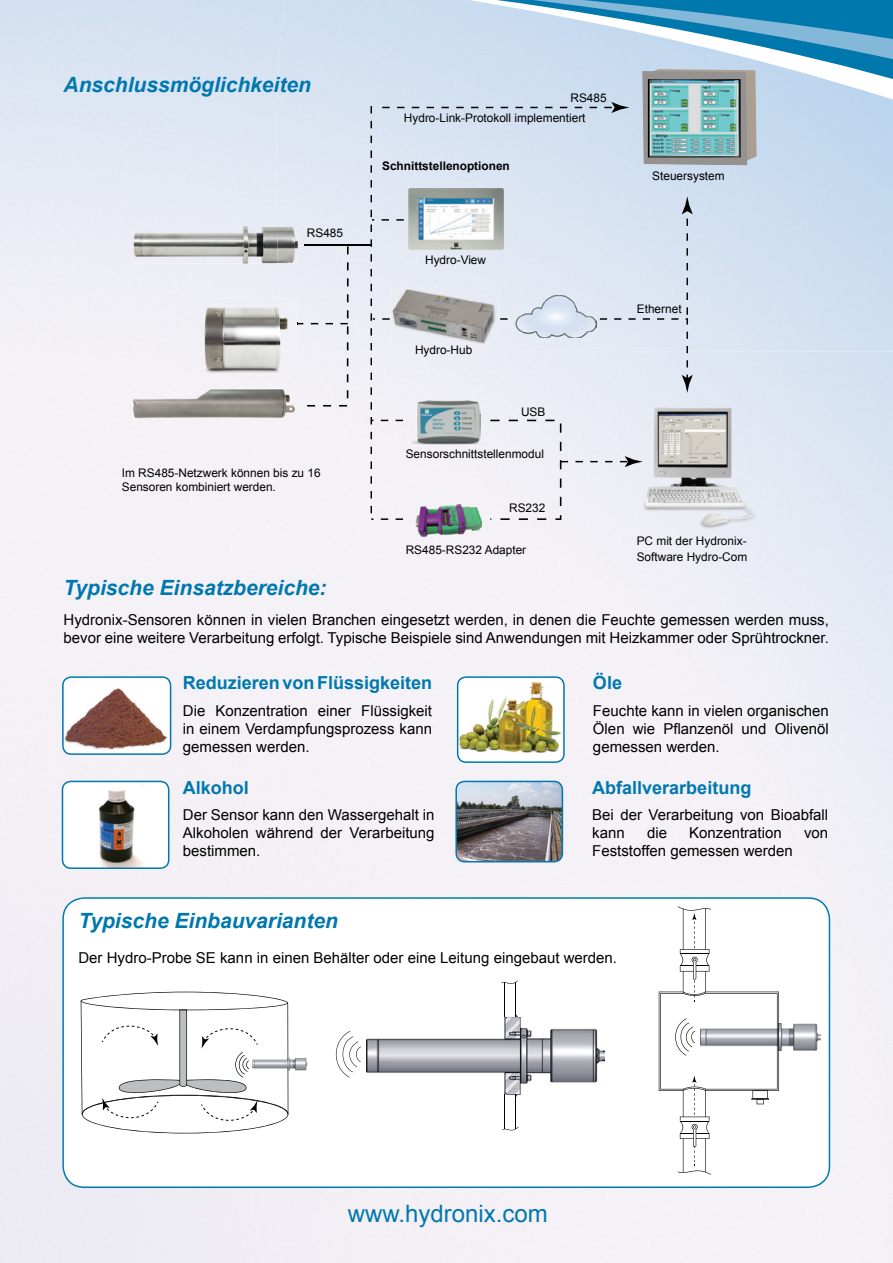
<style>
.page{position:relative;width:893px;height:1263px;background:#fff}
.page>*{position:absolute;margin:0;border:0;box-sizing:border-box;transform-origin:0 0}
.t1{font:24px "Arial";color:#0078ae}
.t2{font:italic 700 21px "Arial";color:#0078ae}
.t3{font:700 18px "Arial";color:#0078ae}
.t4{font:15px/18px "Arial";color:#000;text-align:justify}
.t5{font:11.85px/14.2px "Arial";color:#000}
.t6{font:700 11.85px "Arial";color:#000}
</style>
<div class="page">
<svg style="left:636px;top:0;width:257px;height:56px;fill:#0078ae"></svg>
<div style="left:158px;top:684px;width:52px;height:213px;background:#f4f0f5"></div>
<div style="left:789px;top:947px;width:104px;height:316px;background:#f4f2f7"></div>
<img style="left:276px;top:0;width:360px;height:351px">
<img style="left:635px;top:32px;width:104px;height:68px">
<img style="left:738px;top:56px;width:155px;height:295px">
<img style="left:303px;top:323px;width:37px;height:1px">
<svg style="left:62px;top:897px;width:768px;height:291px"></svg>
<img style="left:779px;top:1023px;width:42px;height:28px">
<svg style="left:659px;top:906px;width:120px;height:269px"></svg>
<img style="left:367px;top:1017px;width:237px;height:77px">
<hr style="left:515px;top:982px;width:1px;height:35px;background:#000">
<hr style="left:504px;top:982px;width:1px;height:35px;background:#000">
<hr style="left:515px;top:1094px;width:1px;height:35px;background:#000">
<hr style="left:504px;top:1094px;width:1px;height:35px;background:#000">
<svg style="left:501px;top:980px;width:17px;height:4px"></svg>
<svg style="left:502px;top:1127px;width:17px;height:3px"></svg>
<svg style="left:336px;top:1031px;width:25px;height:47px"></svg>
<img style="left:289px;top:1058px;width:18px;height:12px">
<svg style="left:81px;top:992px;width:208px;height:141px"></svg>
<img style="left:457px;top:676px;width:108px;height:87px">
<img style="left:455px;top:781px;width:108px;height:81px">
<svg style="left:62px;top:781px;width:107px;height:88px"></svg>
<svg style="left:62px;top:676px;width:109px;height:79px"></svg>
<svg style="left:642px;top:69px;width:115px;height:96px"></svg>
<img style="left:648px;top:79px;width:93px;height:78px">
<svg style="left:347px;top:246px;width:2px;height:8px"></svg>
<svg style="left:347px;top:262px;width:2px;height:8px"></svg>
<svg style="left:347px;top:278px;width:2px;height:8px"></svg>
<svg style="left:347px;top:294px;width:2px;height:8px"></svg>
<svg style="left:339px;top:405px;width:8px;height:2px"></svg>
<svg style="left:323px;top:405px;width:8px;height:2px"></svg>
<svg style="left:307px;top:405px;width:8px;height:2px"></svg>
<img style="left:411px;top:401px;width:69px;height:43px">
<svg style="left:370px;top:106px;width:2px;height:7px"></svg>
<svg style="left:370px;top:121px;width:2px;height:7px"></svg>
<svg style="left:370px;top:136px;width:2px;height:7px"></svg>
<svg style="left:370px;top:150px;width:2px;height:8px"></svg>
<svg style="left:370px;top:165px;width:2px;height:8px"></svg>
<svg style="left:370px;top:180px;width:2px;height:8px"></svg>
<svg style="left:370px;top:195px;width:2px;height:7px"></svg>
<svg style="left:370px;top:239px;width:2px;height:8px"></svg>
<svg style="left:370px;top:254px;width:2px;height:8px"></svg>
<svg style="left:370px;top:269px;width:2px;height:7px"></svg>
<svg style="left:370px;top:284px;width:2px;height:7px"></svg>
<svg style="left:370px;top:299px;width:2px;height:7px"></svg>
<svg style="left:370px;top:328px;width:2px;height:8px"></svg>
<svg style="left:370px;top:343px;width:2px;height:7px"></svg>
<svg style="left:370px;top:358px;width:2px;height:7px"></svg>
<svg style="left:370px;top:373px;width:2px;height:7px"></svg>
<svg style="left:370px;top:387px;width:2px;height:8px"></svg>
<svg style="left:370px;top:402px;width:2px;height:8px"></svg>
<svg style="left:370px;top:432px;width:2px;height:7px"></svg>
<svg style="left:370px;top:447px;width:2px;height:7px"></svg>
<svg style="left:370px;top:461px;width:2px;height:8px"></svg>
<svg style="left:370px;top:476px;width:2px;height:8px"></svg>
<svg style="left:370px;top:491px;width:2px;height:7px"></svg>
<svg style="left:340px;top:310px;width:8px;height:24px"></svg>
<svg style="left:370px;top:313px;width:20px;height:8px"></svg>
<img style="left:638px;top:402px;width:120px;height:126px">
<div style="left:490px;top:420px;width:78px;height:100px;background:#f1f0f5"></div>
<svg style="left:620px;top:456px;width:23px;height:11px"></svg>
<svg style="left:604px;top:102px;width:25px;height:11px"></svg>
<svg style="left:500px;top:318px;width:8px;height:2px"></svg>
<hr style="left:304px;top:244px;width:67px;height:2px;background:#000">
<svg style="left:370px;top:417px;width:3px;height:7px"></svg>
<svg style="left:396px;top:518px;width:7px;height:2px"></svg>
<svg style="left:381px;top:518px;width:7px;height:2px"></svg>
<svg style="left:370px;top:506px;width:3px;height:14px"></svg>
<img style="left:515px;top:295px;width:81px;height:43px">
<img style="left:408px;top:188px;width:96px;height:62px">
<img style="left:391px;top:289px;width:107px;height:55px">
<svg style="left:397px;top:318px;width:7px;height:2px"></svg>
<svg style="left:485px;top:318px;width:8px;height:2px"></svg>
<svg style="left:396px;top:219px;width:8px;height:2px"></svg>
<svg style="left:382px;top:219px;width:7px;height:2px"></svg>
<svg style="left:370px;top:210px;width:4px;height:22px"></svg>
<div style="left:600px;top:307px;width:93px;height:86px;background:#e2e8f3"></div>
<svg style="left:686px;top:293px;width:2px;height:7px"></svg>
<svg style="left:686px;top:278px;width:2px;height:7px"></svg>
<svg style="left:686px;top:263px;width:2px;height:7px"></svg>
<svg style="left:686px;top:248px;width:2px;height:8px"></svg>
<svg style="left:686px;top:233px;width:2px;height:8px"></svg>
<svg style="left:682px;top:196px;width:11px;height:30px"></svg>
<img style="left:412px;top:505px;width:70px;height:32px">
<img style="left:190px;top:298px;width:108px;height:81px">
<img style="left:279px;top:298px;width:19px;height:53px">
<img style="left:129px;top:386px;width:168px;height:36px">
<img style="left:134px;top:226px;width:164px;height:37px">
<h2 class="t2" style="left:64px;top:71px;width:249px">Anschlussmöglichkeiten</h2>
<p class="t5" style="left:307px;top:226px;width:38px">RS485</p>
<p class="t5" style="left:122px;top:466px;width:200px">Im RS485-Netzwerk können bis zu 16<br>Sensoren kombiniert werden.</p>
<p class="t5" style="left:570px;top:91px;width:38px">RS485</p>
<p class="t5" style="left:404px;top:110px;width:183px">Hydro-Link-Protokoll implementiert</p>
<p class="t6" style="left:382px;top:158px;width:129px">Schnittstellenoptionen</p>
<p class="t5" style="left:425px;top:253px;width:62px">Hydro-View</p>
<p class="t5" style="left:415px;top:343px;width:59px">Hydro-Hub</p>
<p class="t5" style="left:521px;top:405px;width:26px">USB</p>
<p class="t5" style="left:406px;top:447px;width:140px">Sensorschnittstellenmodul</p>
<p class="t5" style="left:509px;top:501px;width:38px">RS232</p>
<p class="t5" style="left:406px;top:542px;width:122px">RS485-RS232 Adapter</p>
<p class="t5" style="left:652px;top:168px;width:74px">Steuersystem</p>
<p class="t5" style="left:637px;top:302px;width:46px">Ethernet</p>
<p class="t5" style="left:637px;top:533px;width:112px;line-height:15.8px">PC mit der Hydronix-<br>Software Hydro-Com</p>
<h2 class="t2" style="left:64px;top:574px;width:264px">Typische Einsatzbereiche:</h2>
<p class="t4" style="left:64px;top:611px;width:767px">Hydronix-Sensoren können in vielen Branchen eingesetzt werden, in denen die Feuchte gemessen werden muss, bevor eine weitere Verarbeitung erfolgt. Typische Beispiele sind Anwendungen mit Heizkammer oder Sprühtrockner.</p>
<p class="t3" style="left:183px;top:671px;width:251px">Reduzieren von Flüssigkeiten</p>
<p class="t4" style="left:183px;top:702px;width:251px">Die Konzentration einer Flüssigkeit in einem Verdampfungsprozess kann gemessen werden.</p>
<p class="t3" style="left:183px;top:776px;width:68px">Alkohol</p>
<p class="t4" style="left:183px;top:806px;width:253px">Der Sensor kann den Wassergehalt in Alkoholen während der Verarbeitung bestimmen.</p>
<h2 class="t2" style="left:78px;top:907px;width:261px">Typische Einbauvarianten</h2>
<p class="t3" style="left:593px;top:671px;width:31px">Öle</p>
<p class="t4" style="left:593px;top:702px;width:237px">Feuchte kann in vielen organischen Ölen wie Pflanzenöl und Olivenöl gemessen werden.</p>
<p class="t3" style="left:592px;top:776px;width:161px">Abfallverarbeitung</p>
<p class="t4" style="left:592px;top:806px;width:237px">Bei der Verarbeitung von Bioabfall kann</p>
<p class="t4" style="left:647px;top:824px;width:22px">die</p>
<p class="t4" style="left:689px;top:824px;width:94px">Konzentration</p>
<p class="t4" style="left:804px;top:824px;width:26px">von</p>
<p class="t4" style="left:592px;top:842px;width:202px">Feststoffen gemessen werden</p>
<p class="t4" style="left:78px;top:948px;width:540px">Der Hydro-Probe SE kann in einen Behälter oder eine Leitung eingebaut werden.</p>
<h1 class="t1" style="left:348px;top:1198px;width:202px">www.hydronix.com</h1>
</div>
